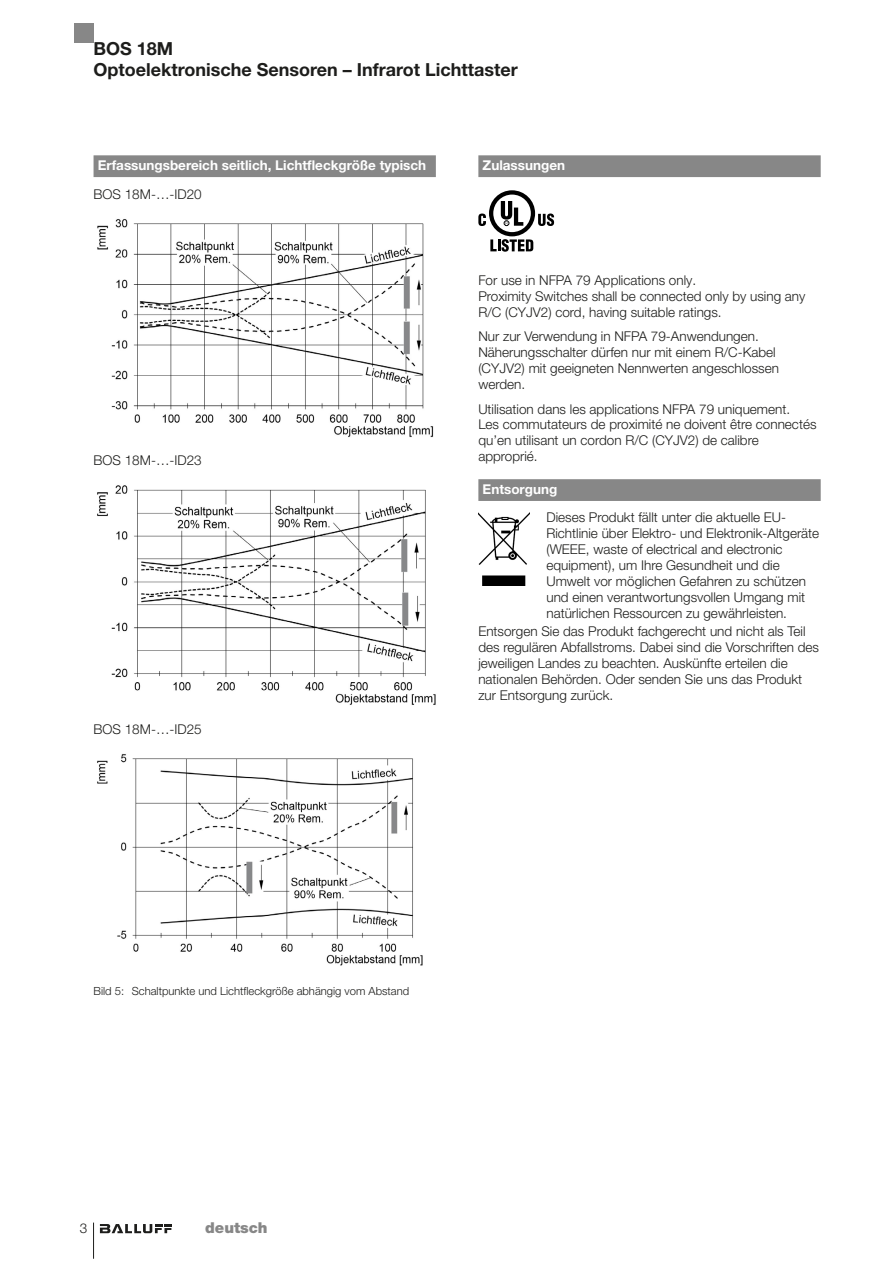
<style>
.page{position:relative;width:893px;height:1263px;background:#fff}
.page>*{position:absolute;margin:0;border:0;box-sizing:border-box;transform-origin:0 0}
.t1{font:700 18px/20.2px "Helvetica Neue LT Pro";color:#1d1d1b}
.t2{font:900 15px "Helvetica Neue LT Pro";color:#878787}
.t3{font:300 13.5px/15.9px "Helvetica Neue LT Pro";color:#1d1d1b}
.t4{font:700 13.5px "Helvetica Neue LT Pro";color:#fff}
.t5{font:300 11.25px "Helvetica Neue LT Pro";color:#1d1d1b}
</style>
<div class="page">
<hr style="left:93px;top:1222px;width:1px;height:37px;background:#1d1d1b">
<svg style="left:100px;top:1224px;width:72px;height:9px"></svg>
<div style="left:74px;top:23px;width:20px;height:20px;background:#878787"></div>
<div style="left:94px;top:155px;width:342px;height:22px;background:#878787"></div>
<img style="left:97px;top:219px;width:337px;height:218px">
<img style="left:97px;top:485px;width:339px;height:220px">
<img style="left:97px;top:754px;width:326px;height:212px">
<div style="left:478px;top:155px;width:343px;height:22px;background:#878787"></div>
<div style="left:478px;top:479px;width:343px;height:22px;background:#878787"></div>
<svg style="left:490px;top:239px;width:43px;height:13px"></svg>
<svg style="left:538px;top:213px;width:16px;height:13px"></svg>
<svg style="left:489px;top:190px;width:46px;height:46px"></svg>
<div style="left:493px;top:195px;width:38px;height:37px;background:#fff;border-radius:50%"></div>
<svg style="left:501px;top:201px;width:22px;height:25px"></svg>
<svg style="left:478px;top:214px;width:8px;height:12px"></svg>
<img style="left:478px;top:513px;width:51px;height:72px">
<h1 class="t1" style="left:94px;top:38px;width:426px">BOS 18M<br>Optoelektronische Sensoren – Infrarot Lichttaster</h1>
<p class="t4" style="left:98px;top:157px;width:330px">Erfassungsbereich seitlich, Lichtfleckgröße typisch</p>
<p class="t3" style="left:94px;top:186px;width:110px">BOS 18M-…-ID20</p>
<p class="t3" style="left:94px;top:452px;width:110px">BOS 18M-…-ID23</p>
<p class="t3" style="left:94px;top:721px;width:110px">BOS 18M-…-ID25</p>
<p class="t4" style="left:483px;top:157px;width:84px">Zulassungen</p>
<p class="t3" style="left:478px;top:272px;width:329px">For use in NFPA 79 Applications only.<br>Proximity Switches shall be connected only by using any<br>R/C (CYJV2) cord, having suitable ratings.</p>
<p class="t3" style="left:478px;top:328px;width:302px">Nur zur Verwendung in NFPA 79-Anwendungen.<br>Näherungsschalter dürfen nur mit einem R/C-Kabel (CYJV2) mit geeigneten Nennwerten angeschlossen werden.</p>
<p class="t3" style="left:478px;top:400px;width:340px">Utilisation dans les applications NFPA 79 uniquement.<br>Les commutateurs de proximité ne doivent être connectés qu’en utilisant un cordon R/C (CYJV2) de calibre approprié.</p>
<p class="t4" style="left:483px;top:481px;width:76px">Entsorgung</p>
<p class="t3" style="left:546px;top:509px;width:274px">Dieses Produkt fällt unter die aktuelle EU-Richtlinie über Elektro- und Elektronik-Altgeräte (WEEE, waste of electrical and electronic equipment), um Ihre Gesundheit und die Umwelt vor möglichen Gefahren zu schützen und einen verantwortungsvollen Umgang mit natürlichen Ressourcen zu gewährleisten.</p>
<p class="t3" style="left:478px;top:623px;width:342px">Entsorgen Sie das Produkt fachgerecht und nicht als Teil des regulären Abfallstroms. Dabei sind die Vorschriften des jeweiligen Landes zu beachten. Auskünfte erteilen die nationalen Behörden. Oder senden Sie uns das Produkt zur Entsorgung zurück.</p>
<p class="t5" style="left:94px;top:984px;width:317px">Bild 5: Schaltpunkte und Lichtfleckgröße abhängig vom Abstand</p>
<p class="t3" style="left:80px;top:1220px;width:9px">3</p>
<p class="t2" style="left:205px;top:1219px;width:64px">deutsch</p>
</div>
